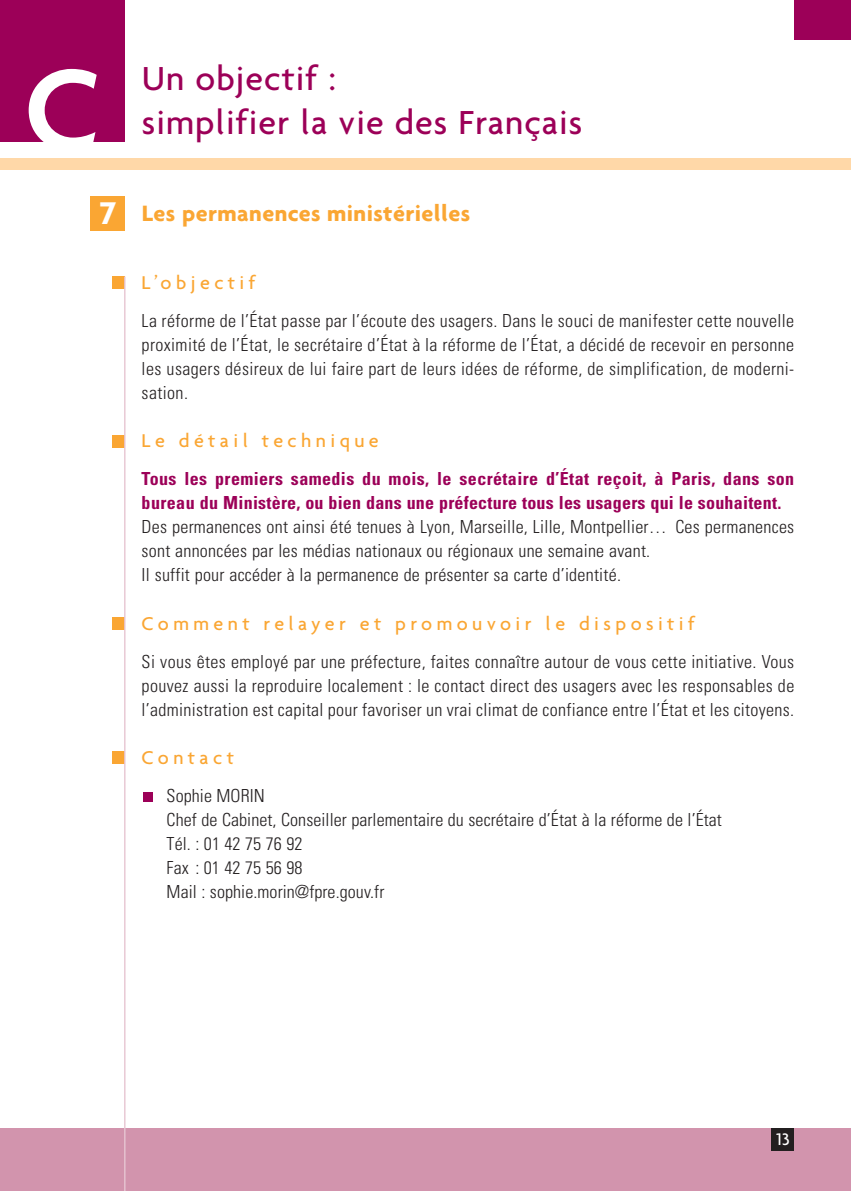
<style>
.page{position:relative;width:851px;height:1191px;background:#fff}
.page>*{position:absolute;margin:0;border:0;box-sizing:border-box;transform-origin:0 0}
.t1{font:500 173.8px "Agenda";color:#fff}
.t2{font:500 36px/44px "Agenda";letter-spacing:.03em;color:#9c0058}
.t3{font:700 24px "Agenda";letter-spacing:.015em;color:#faa633}
.t4{font:500 20px "Agenda";letter-spacing:.22em;color:#faa633}
.t5{font:300 condensed 18px/24px "Univers";letter-spacing:.015em;color:#231f20;text-align:justify}
.t6{font:700 condensed 18px/24px "Univers";letter-spacing:.02em;color:#9c0058}
.t7{font:500 18px "Agenda";color:#fff}
.s1{font-size:34px;color:#fff}
</style>
<div class="page">
<div style="left:0;top:1128px;width:850px;height:63px;background:#d294ad"></div>
<div style="left:771px;top:1128px;width:23px;height:23px;background:#231f20"></div>
<div style="left:794px;top:0;width:56px;height:40px;background:#9c0058"></div>
<div style="left:91px;top:196px;width:34px;height:34px;background:#faa633"></div>
<div style="left:144px;top:792px;width:9px;height:9px;background:#9c0058"></div>
<div style="left:112px;top:750px;width:13px;height:13px;background:#faa633"></div>
<div style="left:112px;top:616px;width:13px;height:13px;background:#faa633"></div>
<div style="left:112px;top:434px;width:13px;height:13px;background:#faa633"></div>
<div style="left:112px;top:276px;width:13px;height:13px;background:#faa633"></div>
<hr style="left:124px;top:276px;width:1px;height:915px;background:#e7c5d2">
<div style="left:0;top:159px;width:850px;height:11px;background:#ffd8a8"></div>
<div style="left:0;top:0;width:125px;height:142px;background:#9c0058"></div>
<h1 class="t1" style="left:23px;top:23px;width:81px">c</h1>
<h2 class="t2" style="left:142px;top:59px;width:442px">Un objectif :<br>simplifier la vie des Français</h2>
<h3 class="t3" style="left:99px;top:204px;width:372px"><span class="s1">7</span> Les permanences ministérielles</h3>
<p class="t4" style="left:142px;top:275px;width:115px">L’objectif</p>
<p class="t5" style="left:142px;top:311px;width:654px">La réforme de l’État passe par l’écoute des usagers. Dans le souci de manifester cette nouvelle proximité de l’État, le secrétaire d’État à la réforme de l’État, a décidé de recevoir en personne les usagers désireux de lui faire part de leurs idées de réforme, de simplification, de moderni&shy;sation.</p>
<p class="t4" style="left:142px;top:433px;width:238px">Le détail technique</p>
<p class="t6" style="left:142px;top:469px;width:654px">Tous les premiers samedis du mois, le secrétaire d’État reçoit, à Paris, dans son bureau du Ministère, ou bien dans une préfecture tous les usagers qui le souhaitent.</p>
<p class="t5" style="left:142px;top:517px;width:654px;text-align:left">Des permanences ont ainsi été tenues à Lyon, Marseille, Lille, Montpellier… Ces permanences sont annoncées par les médias nationaux ou régionaux une semaine avant.<br>Il suffit pour accéder à la permanence de présenter sa carte d’identité.</p>
<p class="t4" style="left:142px;top:615px;width:554px">Comment relayer et promouvoir le dispositif</p>
<p class="t5" style="left:142px;top:651px;width:654px">Si vous êtes employé par une préfecture, faites connaître autour de vous cette initiative. Vous pouvez aussi la reproduire localement : le contact direct des usagers avec les responsables de l’administration est capital pour favoriser un vrai climat de confiance entre l’État et les citoyens.</p>
<p class="t4" style="left:142px;top:749px;width:94px">Contact</p>
<p class="t5" style="left:166px;top:785px;width:556px;text-align:left">Sophie MORIN<br>Chef de Cabinet, Conseiller parlementaire du secrétaire d’État à la réforme de l’État Tél. : 01 42 75 76 92<br>Fax : 01 42 75 56 98<br>Mail : sophie.morin@fpre.gouv.fr</p>
<p class="t7" style="left:776px;top:1132px;width:15px">13</p>
</div>
